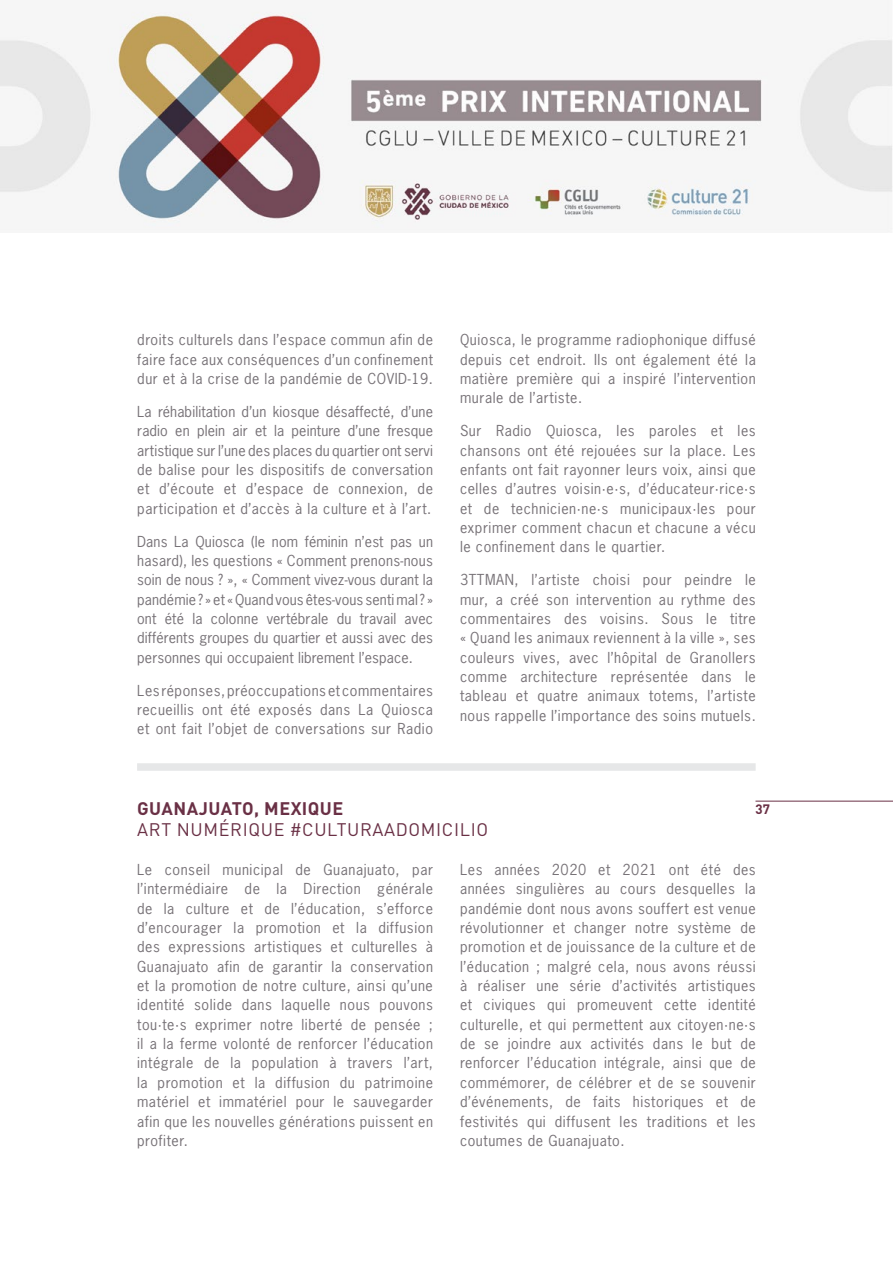
<style>
.page{position:relative;width:893px;height:1263px;background:#fff}
.page>*{position:absolute;margin:0;border:0;box-sizing:border-box;transform-origin:0 0}
.t1{font:18px "DIN Pro";letter-spacing:.035em;color:#6a3045}
.t2{font:700 18px "DIN Pro";letter-spacing:.025em;color:#6a3045}
.t3{font:14.25px/19.4px "News Gothic Std";letter-spacing:.04em;color:#777277;text-align:justify}
.t4{font:700 13.5px "DIN Pro";color:#6a3045}
</style>
<div class="page">
<img style="left:1px;top:11px;width:891px;height:221px">
<hr style="left:0;top:0;width:1px;height:233px;background:#dde7ee">
<div style="left:137px;top:763px;width:619px;height:8px;background:#e6e7e8"></div>
<hr style="left:755px;top:801px;width:138px;height:1px;background:#6a3045">
<p class="t3" style="left:137px;top:330px;width:297px">droits culturels dans l’espace commun afin de faire face aux conséquences d’un confinement dur et à la crise de la pandémie de COVID-19.</p>
<p class="t3" style="left:137px;top:402px;width:297px">La réhabilitation d’un kiosque désaffecté, d’une radio en plein air et la peinture d’une fresque artistique sur l’une des places du quartier ont servi de balise pour les dispositifs de conversation et d’écoute et d’espace de connexion, de participation et d’accès à la culture et à l’art.</p>
<p class="t3" style="left:137px;top:531px;width:297px">Dans La Quiosca (le nom féminin n’est pas un hasard), les questions « Comment prenons-nous soin de nous ? », « Comment vivez-vous durant la pandémie ? » et « Quand vous êtes-vous senti mal ? » ont été la colonne vertébrale du travail avec différents groupes du quartier et aussi avec des personnes qui occupaient librement l’espace.</p>
<p class="t3" style="left:137px;top:680px;width:297px">Les réponses, préoccupations et commentaires recueillis ont été exposés dans La Quiosca et ont fait l’objet de conversations sur Radio</p>
<p class="t3" style="left:460px;top:330px;width:297px">Quiosca, le programme radiophonique diffusé depuis cet endroit. Ils ont également été la matière première qui a inspiré l’intervention murale de l’artiste.</p>
<p class="t3" style="left:460px;top:421px;width:297px">Sur Radio Quiosca, les paroles et les chansons ont été rejouées sur la place. Les enfants ont fait rayonner leurs voix, ainsi que celles d’autres voisin·e·s, d’éducateur·rice·s et de technicien·ne·s municipaux·les pour exprimer comment chacun et chacune a vécu le confinement dans le quartier.</p>
<p class="t3" style="left:460px;top:570px;width:297px">3TTMAN, l’artiste choisi pour peindre le mur, a créé son intervention au rythme des commentaires des voisins. Sous le titre « Quand les animaux reviennent à la ville », ses couleurs vives, avec l’hôpital de Granollers comme architecture représentée dans le tableau et quatre animaux totems, l’artiste nous rappelle l’importance des soins mutuels.</p>
<p class="t2" style="left:137px;top:796px;width:208px">GUANAJUATO, MEXIQUE</p>
<p class="t1" style="left:137px;top:817px;width:352px">ART NUMÉRIQUE #CULTURAADOMICILIO</p>
<p class="t3" style="left:137px;top:860px;width:297px">Le conseil municipal de Guanajuato, par l’intermédiaire de la Direction générale de la culture et de l’éducation, s’efforce d’encourager la promotion et la diffusion des expressions artistiques et culturelles à Guanajuato afin de garantir la conservation et la promotion de notre culture, ainsi qu’une identité solide dans laquelle nous pouvons tou·te·s exprimer notre liberté de pensée ; il a la ferme volonté de renforcer l’éducation intégrale de la population à travers l’art, la promotion et la diffusion du patrimoine matériel et immatériel pour le sauvegarder afin que les nouvelles générations puissent en profiter.</p>
<p class="t3" style="left:460px;top:860px;width:297px">Les années 2020 et 2021 ont été des années singulières au cours desquelles la pandémie dont nous avons souffert est venue révolutionner et changer notre système de promotion et de jouissance de la culture et de l’éducation ; malgré cela, nous avons réussi à réaliser une série d’activités artistiques et civiques qui promeuvent cette identité culturelle, et qui permettent aux citoyen·ne·s de se joindre aux activités dans le but de renforcer l’éducation intégrale, ainsi que de commémorer, de célébrer et de se souvenir d’événements, de faits historiques et de festivités qui diffusent les traditions et les coutumes de Guanajuato.</p>
<p class="t4" style="left:756px;top:800px;width:16px">37</p>
</div>
